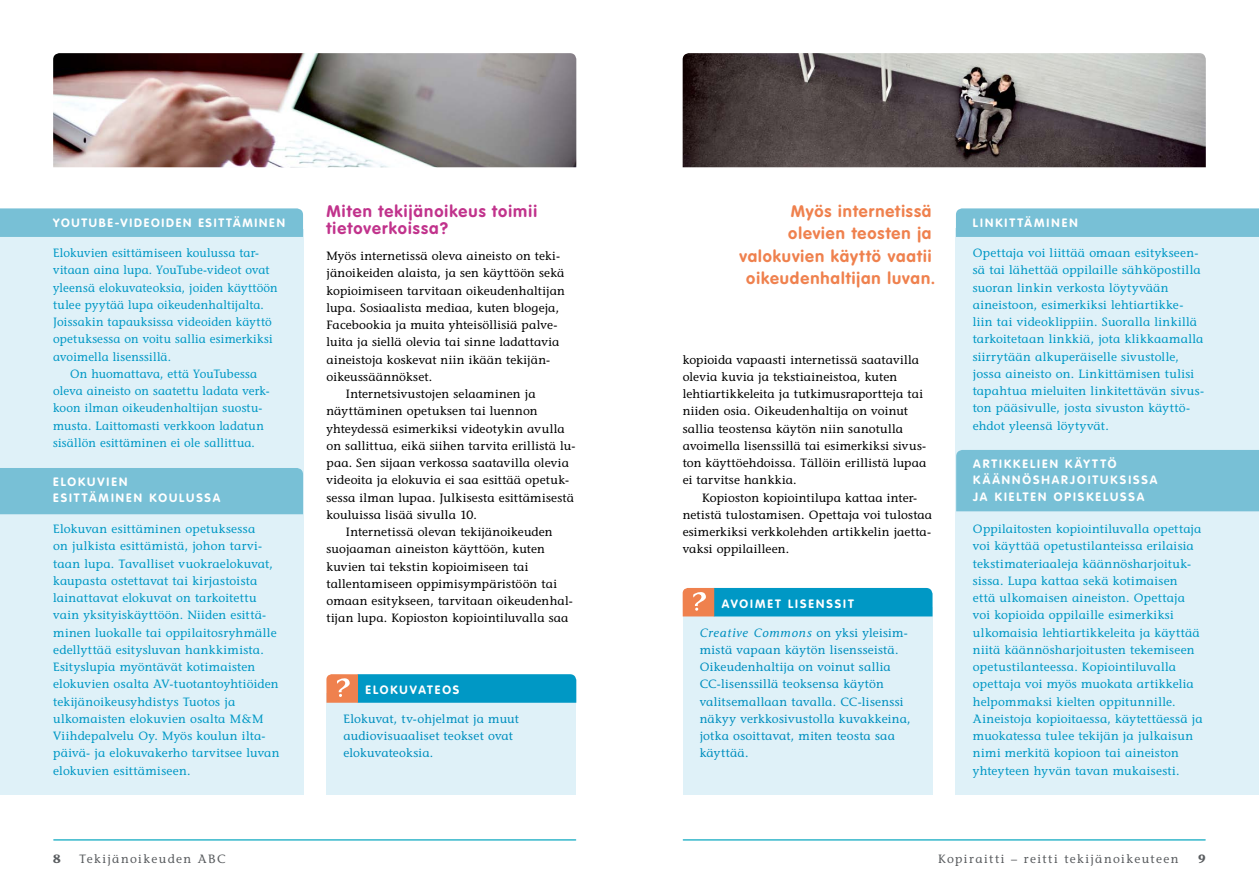
<style>
.page{position:relative;width:1259px;height:893px;background:#fff}
.page>*{position:absolute;margin:0;border:0;box-sizing:border-box;transform-origin:0 0}
.t1{font:700 16.5px/22.5px "VAG Rounded";letter-spacing:.06em;color:#ef814e;text-align:right}
.t2{font:700 16.5px/17.2px "VAG Rounded";letter-spacing:.07em;color:#c1338c}
.t3{font:12px/17.2px "Stone Informal";letter-spacing:.015em;color:#0098c5}
.t4{font:12px/17.2px "Stone Informal";letter-spacing:.01em;color:#000}
.t5{font:700 12px/16px "VAG Rounded";letter-spacing:.165em;color:#fff}
.t6{font:12px "Stone Informal";letter-spacing:.11em;color:#595c5f}
.t7{font:700 12px "VAG Rounded";letter-spacing:.145em;color:#fff}
.t8{font:700 12px "Stone Informal";color:#595c5f}
.s1{font-style:italic}
</style>
<div class="page">
<hr style="left:54px;top:839px;width:522px;height:1px;background:#00a4be">
<hr style="left:683px;top:839px;width:522px;height:1px;background:#00a4be">
<div style="left:0;top:230px;width:303px;height:565px;background:#dff1f8"></div>
<div style="left:0;top:468px;width:303px;height:46px;background:#78c0d6"></div>
<div style="left:956px;top:228px;width:303px;height:567px;background:#dff1f8"></div>
<div style="left:956px;top:208px;width:303px;height:29px;background:#78c0d6"></div>
<img style="left:682px;top:53px;width:523px;height:114px">
<img style="left:53px;top:53px;width:523px;height:114px">
<div style="left:0;top:208px;width:303px;height:29px;background:#78c0d6"></div>
<div style="left:326px;top:693px;width:250px;height:102px;background:#dff1f8"></div>
<svg style="left:326px;top:674px;width:250px;height:29px;background:#2298b9"></svg>
<div style="left:956px;top:450px;width:303px;height:61px;background:#78c0d6"></div>
<div style="left:682px;top:607px;width:250px;height:188px;background:#dff1f8"></div>
<svg style="left:682px;top:588px;width:250px;height:28px;background:#1f96b8"></svg>
<p class="t7" style="left:53px;top:216px;width:233px">YOUTUBE-VIDEOIDEN ESITTÄMINEN</p>
<p class="t3" style="left:53px;top:244px;width:207px">Elokuvien esittämiseen koulussa tar-</p>
<p class="t3" style="left:53px;top:262px;width:218px">vitaan aina lupa. YouTube-videot ovat</p>
<p class="t3" style="left:53px;top:279px;width:226px">yleensä elokuvateoksia, joiden käyttöön</p>
<p class="t3" style="left:53px;top:296px;width:212px">tulee pyytää lupa oikeudenhaltijalta.</p>
<p class="t3" style="left:53px;top:313px;width:220px">Joissakin tapauksissa videoiden käyttö</p>
<p class="t3" style="left:53px;top:331px;width:221px">opetuksessa on voitu sallia esimerkiksi</p>
<p class="t3" style="left:53px;top:348px;width:119px">avoimella lisenssillä.</p>
<p class="t3" style="left:70px;top:365px;width:189px">On huomattava, että YouTubessa</p>
<p class="t3" style="left:53px;top:382px;width:218px">oleva aineisto on saatettu ladata verk-</p>
<p class="t3" style="left:53px;top:400px;width:211px">koon ilman oikeudenhaltijan suostu-</p>
<p class="t3" style="left:53px;top:417px;width:212px">musta. Laittomasti verkkoon ladatun</p>
<p class="t3" style="left:53px;top:434px;width:203px">sisällön esittäminen ei ole sallittua.</p>
<p class="t5" style="left:53px;top:474px;width:169px">ELOKUVIEN<br>ESITTÄMINEN KOULUSSA</p>
<p class="t3" style="left:53px;top:520px;width:228px">Elokuvan esittäminen opetuksessa<br>on julkista esittämistä, johon tarvi&shy;taan lupa. Tavalliset vuokraelokuvat, kaupasta ostettavat tai kirjastoista lainattavat elokuvat on tarkoitettu vain yksityiskäyttöön. Niiden esittä&shy;minen luokalle tai oppilaitosryhmälle edellyttää esitysluvan hankkimista.<br>Esityslupia myöntävät kotimaisten elokuvien osalta AV-tuotantoyhtiöiden tekijänoikeusyhdistys Tuotos ja ulkomaisten elokuvien osalta M&amp;M Viihdepalvelu Oy. Myös koulun ilta&shy;päivä- ja elokuvakerho tarvitsee luvan elokuvien esittämiseen.</p>
<h1 class="t2" style="left:326px;top:203px;width:212px">Miten tekijänoikeus toimii tietoverkoissa?</h1>
<p class="t4" style="left:326px;top:247px;width:235px">Myös internetissä oleva aineisto on teki-</p>
<p class="t4" style="left:326px;top:265px;width:239px">jänoikeiden alaista, ja sen käyttöön sekä</p>
<p class="t4" style="left:326px;top:282px;width:240px">kopioimiseen tarvitaan oikeudenhaltijan</p>
<p class="t4" style="left:326px;top:299px;width:234px">lupa. Sosiaalista mediaa, kuten blogeja,</p>
<p class="t4" style="left:326px;top:316px;width:232px">Facebookia ja muita yhteisöllisiä palve-</p>
<p class="t4" style="left:326px;top:334px;width:234px">luita ja siellä olevia tai sinne ladattavia</p>
<p class="t4" style="left:326px;top:351px;width:224px">aineistoja koskevat niin ikään tekijän-</p>
<p class="t4" style="left:326px;top:368px;width:107px">oikeussäännökset.</p>
<p class="t4" style="left:346px;top:385px;width:191px">Internetsivustojen selaaminen ja</p>
<p class="t4" style="left:326px;top:403px;width:213px">näyttäminen opetuksen tai luennon</p>
<p class="t4" style="left:326px;top:420px;width:240px">yhteydessä esimerkiksi videotykin avulla</p>
<p class="t4" style="left:326px;top:437px;width:250px">on sallittua, eikä siihen tarvita erillistä lu-</p>
<p class="t4" style="left:326px;top:454px;width:244px">paa. Sen sijaan verkossa saatavilla olevia</p>
<p class="t4" style="left:326px;top:472px;width:244px">videoita ja elokuvia ei saa esittää opetuk-</p>
<p class="t4" style="left:326px;top:489px;width:249px">sessa ilman lupaa. Julkisesta esittämisestä</p>
<p class="t4" style="left:326px;top:506px;width:152px">kouluissa lisää sivulla 10.</p>
<p class="t4" style="left:346px;top:523px;width:208px">Internetissä olevan tekijänoikeuden</p>
<p class="t4" style="left:326px;top:541px;width:220px">suojaaman aineiston käyttöön, kuten</p>
<p class="t4" style="left:326px;top:558px;width:204px">kuvien tai tekstin kopioimiseen tai</p>
<p class="t4" style="left:326px;top:575px;width:232px">tallentamiseen oppimisympäristöön tai</p>
<p class="t4" style="left:326px;top:592px;width:248px">omaan esitykseen, tarvitaan oikeudenhal-</p>
<p class="t4" style="left:326px;top:610px;width:243px">tijan lupa. Kopioston kopiointiluvalla saa</p>
<p class="t5" style="left:365px;top:682px;width:95px">ELOKUVATEOS</p>
<p class="t3" style="left:343px;top:710px;width:177px">Elokuvat, tv-ohjelmat ja muut audiovisuaaliset teokset ovat elokuvateoksia.</p>
<h1 class="t1" style="left:739px;top:200px;width:197px">Myös internetissä olevien teosten ja valokuvien käyttö vaatii oikeudenhaltijan luvan.</h1>
<p class="t4" style="left:682px;top:351px;width:245px">kopioida vapaasti internetissä saatavilla olevia kuvia ja tekstiaineistoa, kuten lehtiartikkeleita ja tutkimusraportteja tai niiden osia. Oikeudenhaltija on voinut sallia teostensa käytön niin sanotulla avoimella lisenssillä tai esimerkiksi sivus&shy;ton käyttöehdoissa. Tällöin erillistä lupaa ei tarvitse hankkia.</p>
<p class="t4" style="left:682px;top:489px;width:251px;text-indent:20px">Kopioston kopiointilupa kattaa inter&shy;netistä tulostamisen. Opettaja voi tulostaa esimerkiksi verkkolehden artikkelin jaetta&shy;vaksi oppilailleen.</p>
<p class="t5" style="left:722px;top:596px;width:134px">AVOIMET LISENSSIT</p>
<p class="t3" style="left:699px;top:624px;width:212px"><span class="s1">Creative Commons</span> on yksi yleisim&shy;mistä vapaan käytön lisensseistä.<br>Oikeudenhaltija on voinut sallia<br>CC-lisenssillä teoksensa käytön valitsemallaan tavalla. CC-lisenssi näkyy verkkosivustolla kuvakkeina, jotka osoittavat, miten teosta saa käyttää.</p>
<p class="t5" style="left:973px;top:215px;width:106px">LINKITTÄMINEN</p>
<p class="t3" style="left:972px;top:244px;width:233px">Opettaja voi liittää omaan esitykseen&shy;sä tai lähettää oppilaille sähköpostilla suoran linkin verkosta löytyvään aineistoon, esimerkiksi lehtiartikke&shy;liin tai videoklippiin. Suoralla linkillä tarkoitetaan linkkiä, jota klikkaamalla siirrytään alkuperäiselle sivustolle, jossa aineisto on. Linkittämisen tulisi tapahtua mieluiten linkitettävän sivus&shy;ton pääsivulle, josta sivuston käyttö&shy;ehdot yleensä löytyvät.</p>
<p class="t5" style="left:973px;top:457px;width:186px">ARTIKKELIEN KÄYTTÖ<br>KÄÄNNÖSHARJOITUKSISSA<br>JA KIELTEN OPISKELUSSA</p>
<p class="t3" style="left:973px;top:520px;width:231px">Oppilaitosten kopiointiluvalla opettaja voi käyttää opetustilanteissa erilaisia tekstimateriaaleja käännösharjoituk&shy;sissa. Lupa kattaa sekä kotimaisen että ulkomaisen aineiston. Opettaja voi kopioida oppilaille esimerkiksi ulkomaisia lehtiartikkeleita ja käyttää niitä käännösharjoitusten tekemiseen opetustilanteessa. Kopiointiluvalla opettaja voi myös muokata artikkelia helpommaksi kielten oppitunnille.<br>Aineistoja kopioitaessa, käytettäessä ja muokatessa tulee tekijän ja julkaisun nimi merkitä kopioon tai aineiston yhteyteen hyvän tavan mukaisesti.</p>
<p class="t8" style="left:53px;top:852px;width:9px">8</p>
<p class="t6" style="left:79px;top:852px;width:148px">Tekijänoikeuden ABC</p>
<p class="t6" style="left:938px;top:852px;width:242px">Kopiraitti – reitti tekijänoikeuteen</p>
<p class="t8" style="left:1198px;top:852px;width:9px">9</p>
</div>
